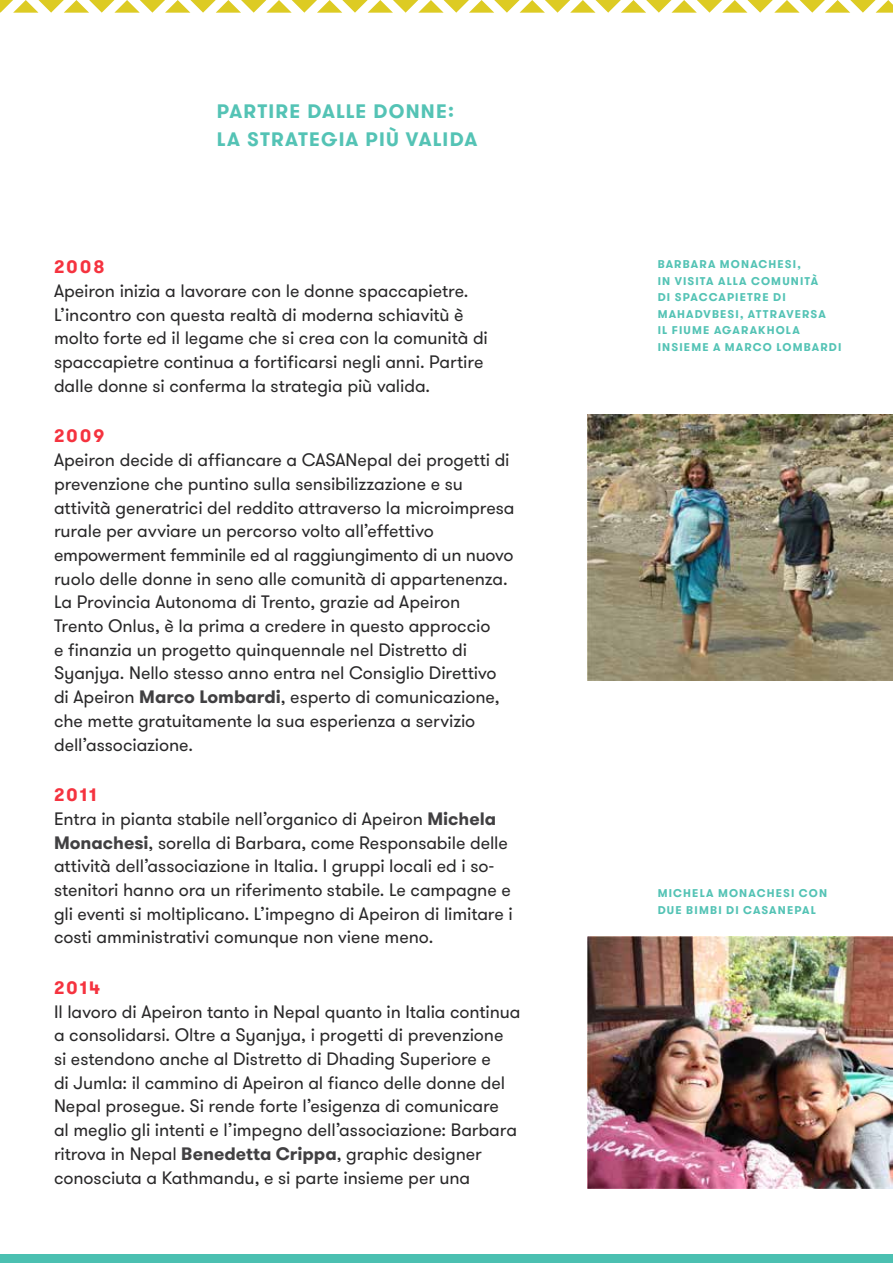
<style>
.page{position:relative;width:893px;height:1263px;background:#fff}
.page>*{position:absolute;margin:0;border:0;box-sizing:border-box;transform-origin:0 0}
.t1{font:700 19.5px/28.5px "GT Walsheim";letter-spacing:.06em;color:#54c3b5}
.t2{font:18px/23.7px "GT Walsheim";letter-spacing:-.005em;color:#292829}
.t3{font:700 18px "GT Walsheim";letter-spacing:.125em;color:#f5333f}
.t4{font:700 11.25px/16.5px "GT Walsheim";letter-spacing:.1em;color:#54c3b5}
.s1{font-weight:700;color:#414042}
.s2{font-weight:700;color:#f5333f}
</style>
<div class="page">
<svg style="left:0;top:0;width:893px;height:13px"></svg>
<div style="left:0;top:1254px;width:893px;height:9px;background:#4bc0b1"></div>
<img style="left:588px;top:415px;width:305px;height:265px">
<img style="left:588px;top:936px;width:305px;height:252px">
<p class="t1" style="left:217px;top:97px;width:262px">PARTIRE DALLE DONNE:<br>LA STRATEGIA PIÙ VALIDA</p>
<p class="t3" style="left:54px;top:255px;width:52px">2008</p>
<p class="t2" style="left:54px;top:279px;width:435px">Apeiron inizia a lavorare con le donne spaccapietre.<br>L’incontro con questa realtà di moderna schiavitù è molto forte ed il legame che si crea con la comunità di spaccapietre continua a fortificarsi negli anni. Partire dalle donne si conferma la strategia più valida.</p>
<p class="t3" style="left:54px;top:424px;width:52px">2009</p>
<p class="t2" style="left:54px;top:448px;width:462px">Apeiron decide di affiancare a CASANepal dei progetti di prevenzione che puntino sulla sensibilizzazione e su attività generatrici del reddito attraverso la microimpresa rurale per avviare un percorso volto all’effettivo empowerment femminile ed al raggiungimento di un nuovo ruolo delle donne in seno alle comunità di appartenenza.<br>La Provincia Autonoma di Trento, grazie ad Apeiron<br>Trento Onlus, è la prima a credere in questo approccio<br>e finanzia un progetto quinquennale nel Distretto di Syanjya. Nello stesso anno entra nel Consiglio Direttivo di Apeiron <span class="s1">Marco Lombardi</span>, esperto di comunicazione, che mette gratuitamente la sua esperienza a servizio dell’associazione.</p>
<p class="t2" style="left:54px;top:783px;width:460px"><span class="s2">2011<br></span>Entra in pianta stabile nell’organico di Apeiron <span class="s1">Michela Monachesi</span>, sorella di Barbara, come Responsabile delle attività dell’associazione in Italia. I gruppi locali ed i so&shy;stenitori hanno ora un riferimento stabile. Le campagne e gli eventi si moltiplicano. L’impegno di Apeiron di limitare i costi amministrativi comunque non viene meno.</p>
<p class="t3" style="left:54px;top:976px;width:48px">2014</p>
<p class="t2" style="left:54px;top:1000px;width:468px">Il lavoro di Apeiron tanto in Nepal quanto in Italia continua a consolidarsi. Oltre a Syanjya, i progetti di prevenzione<br>si estendono anche al Distretto di Dhading Superiore e<br>di Jumla: il cammino di Apeiron al fianco delle donne del Nepal prosegue. Si rende forte l’esigenza di comunicare<br>al meglio gli intenti e l’impegno dell’associazione: Barbara ritrova in Nepal <span class="s1">Benedetta Crippa</span>, graphic designer conosciuta a Kathmandu, e si parte insieme per una</p>
<p class="t4" style="left:658px;top:256px;width:185px">BARBARA MONACHESI,<br>IN VISITA ALLA COMUNITÀ<br>DI SPACCAPIETRE DI<br>MAHADVBESI, ATTRAVERSA<br>IL FIUME AGARAKHOLA<br>INSIEME A MARCO LOMBARDI</p>
<p class="t4" style="left:658px;top:885px;width:171px">MICHELA MONACHESI CON<br>DUE BIMBI DI CASANEPAL</p>
</div>
